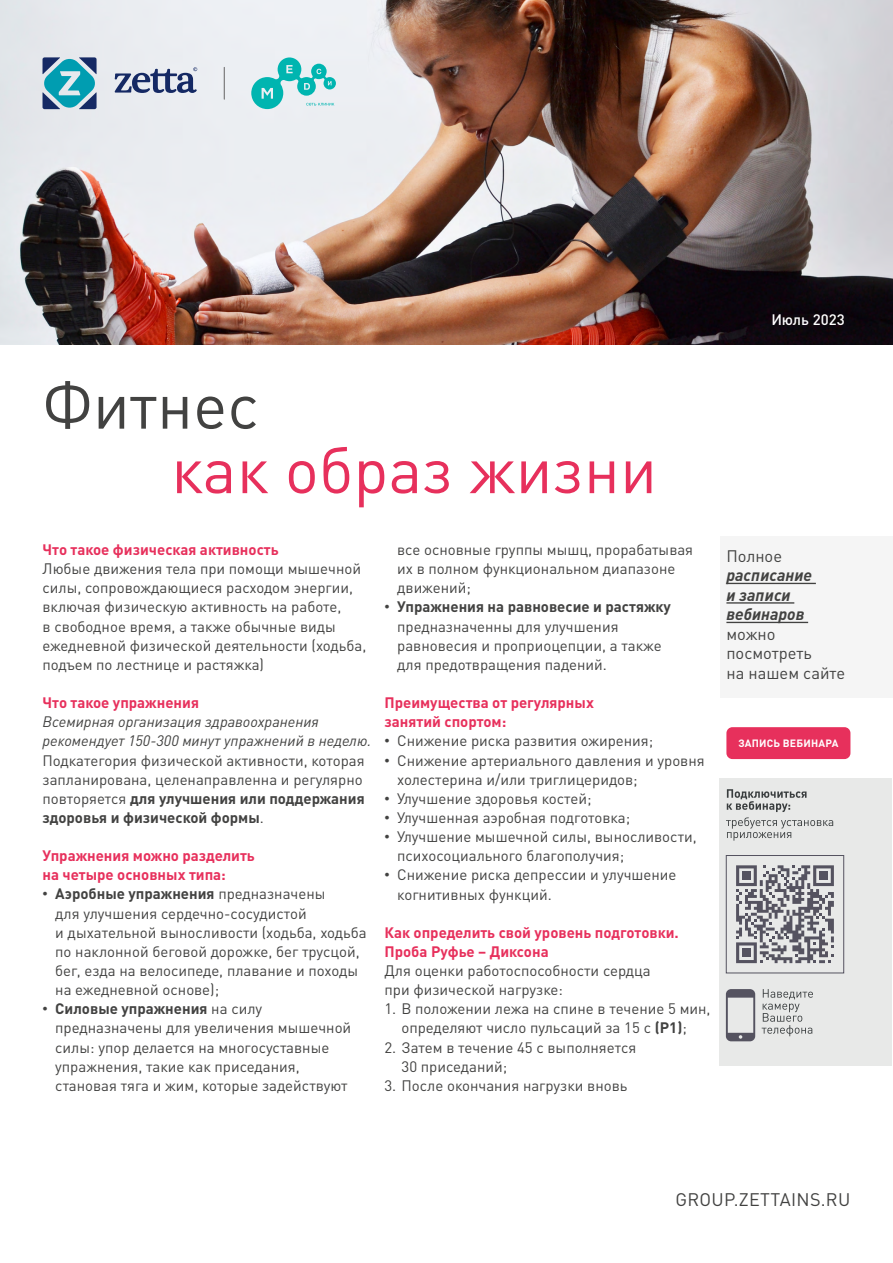
<style>
.page{position:relative;width:893px;height:1263px;background:#fff}
.page>*{position:absolute;margin:0;border:0;box-sizing:border-box;transform-origin:0 0}
.t1{font:64.5px "DIN Pro";color:#e7305c}
.t2{font:64.5px "DIN Pro";color:#424241}
.t3{font:18px "DIN Pro";letter-spacing:.02em;color:#424241}
.t4{font:16.5px/19.5px "DIN Pro";color:#424241}
.t5{font:italic 700 16.5px/19.5px "DIN Pro";color:#424241}
.t6{font:15px/19.2px "DIN Pro";color:#424241}
.t7{font:700 15px/19.2px "DIN Pro";color:#e7305c}
.t8{font:italic 15px/19.2px "DIN Pro";color:#424241}
.t9{font:500 15px "DIN Pro";color:#fff}
.t10{font:700 10.5px "DIN Pro";letter-spacing:.02em;color:#fff}
.s1{font-weight:700}
.s2{font-family:"Arial"}
</style>
<div class="page">
<img style="left:0;top:0;width:893px;height:344px">
<div style="left:720px;top:536px;width:173px;height:161px;background:#f5f5f5"></div>
<hr style="left:726px;top:583px;width:90px;height:1px;background:#424241">
<hr style="left:726px;top:602px;width:68px;height:2px;background:#424241">
<hr style="left:726px;top:622px;width:82px;height:1px;background:#424241">
<hr style="left:224px;top:67px;width:1px;height:32px;background:#646363">
<svg style="left:251px;top:57px;width:85px;height:52px;background:#8ed8d8"></svg>
<svg style="left:115px;top:67px;width:82px;height:26px;background:#929cb6"></svg>
<svg style="left:43px;top:57px;width:54px;height:52px;background:#4d9cb3"></svg>
<div style="left:726px;top:727px;width:124px;height:32px;background:#e7305c;border-radius:6px"></div>
<div style="left:719px;top:778px;width:173px;height:287px;background:#e8e9e8"></div>
<div style="left:726px;top:855px;width:118px;height:118px;border:1px solid #555360"></div>
<svg style="left:726px;top:789px;width:107px;height:52px"></svg>
<svg style="left:762px;top:989px;width:51px;height:47px"></svg>
<svg style="left:726px;top:989px;width:29px;height:52px"></svg>
<svg style="left:736px;top:865px;width:98px;height:98px"></svg>
<div style="left:742px;top:871px;width:9px;height:9px;background:#555360"></div>
<div style="left:819px;top:871px;width:9px;height:9px;background:#555360"></div>
<div style="left:742px;top:948px;width:9px;height:9px;background:#555360"></div>
<p class="t9" style="left:771px;top:308px;width:75px">Июль 2023</p>
<h1 class="t2" style="left:43px;top:355px;width:218px">Фитнес</h1>
<h1 class="t1" style="left:171px;top:419px;width:488px">как образ жизни</h1>
<p class="t7" style="left:43px;top:538px;width:238px">Что такое физическая активность</p>
<p class="t6" style="left:43px;top:558px;width:325px">Любые движения тела при помощи мышечной силы, сопровождающиеся расходом энергии, включая физическую активность на работе,<br>в свободное время, а также обычные виды ежедневной физической деятельности (ходьба, подъем по лестнице и растяжка)</p>
<p class="t7" style="left:43px;top:691px;width:158px">Что такое упражнения</p>
<p class="t8" style="left:43px;top:711px;width:330px">Всемирная организация здравоохранения рекомендует 150-300 минут упражнений в неделю.</p>
<p class="t6" style="left:43px;top:749px;width:324px">Подкатегория физической активности, которая запланирована, целенаправленна и регулярно повторяется <span class="s1">для улучшения или поддержания здоровья и физической формы</span>.</p>
<p class="t7" style="left:43px;top:844px;width:214px">Упражнения можно разделить на четыре основных типа:</p>
<p class="t6" style="left:55px;top:883px;width:313px;text-indent:-13px"><span class="s2">•</span> <span class="s1">Аэробные упражнения</span> предназначены<br>для улучшения сердечно-сосудистой<br>и дыхательной выносливости (ходьба, ходьба по наклонной беговой дорожке, бег трусцой, бег, езда на велосипеде, плавание и походы на ежедневной основе);</p>
<p class="t6" style="left:55px;top:998px;width:298px;text-indent:-13px"><span class="s2">•</span> <span class="s1">Силовые упражнения</span> на силу предназначены для увеличения мышечной силы: упор делается на многосуставные упражнения, такие как приседания, становая тяга и жим, которые задействуют</p>
<p class="t6" style="left:397px;top:538px;width:297px">все основные группы мышц, прорабатывая их в полном функциональном диапазоне движений;</p>
<p class="t6" style="left:397px;top:596px;width:275px;text-indent:-13px"><span class="s2">•</span> <span class="s1">Упражнения на равновесие и растяжку </span>предназначенны для улучшения равновесия и проприоцепции, а также для предотвращения падений.</p>
<p class="t7" style="left:384px;top:691px;width:211px">Преимущества от регулярных занятий спортом:</p>
<p class="t6" style="left:384px;top:730px;width:270px"><span class="s2">•</span> Снижение риска развития ожирения;</p>
<p class="t6" style="left:397px;top:749px;width:309px;text-indent:-13px"><span class="s2">•</span> Снижение артериального давления и уровня холестерина и/или триглицеридов;</p>
<p class="t6" style="left:384px;top:787px;width:209px"><span class="s2">•</span> Улучшение здоровья костей;</p>
<p class="t6" style="left:384px;top:806px;width:247px"><span class="s2">•</span> Улучшенная аэробная подготовка;</p>
<p class="t6" style="left:397px;top:825px;width:301px;text-indent:-13px"><span class="s2">•</span> Улучшение мышечной силы, выносливости, психосоциального благополучия;</p>
<p class="t6" style="left:397px;top:864px;width:281px;text-indent:-13px"><span class="s2">•</span> Снижение риска депрессии и улучшение когнитивных функций.</p>
<p class="t7" style="left:384px;top:921px;width:296px">Как определить свой уровень подготовки.<br>Проба Руфье – Диксона</p>
<p class="t6" style="left:384px;top:959px;width:268px">Для оценки работоспособности сердца при физической нагрузке:</p>
<p class="t6" style="left:384px;top:998px;width:328px;text-align:center">1. В положении лежа на спине в течение 5 мин, определяют число пульсаций за 15 с <span class="s1">(Р1)</span>;</p>
<p class="t6" style="left:401px;top:1036px;width:236px;text-indent:-17px">2. Затем в течение 45 с выполняется<br>30 приседаний;</p>
<p class="t6" style="left:384px;top:1074px;width:244px">3. После окончания нагрузки вновь</p>
<p class="t4" style="left:726px;top:544px;width:57px">Полное</p>
<p class="t5" style="left:726px;top:564px;width:87px">расписание и записи вебинаров</p>
<p class="t4" style="left:726px;top:622px;width:120px">можно посмотреть<br>на нашем сайте</p>
<p class="t10" style="left:738px;top:734px;width:102px">ЗАПИСЬ ВЕБИНАРА</p>
<p class="t3" style="left:675px;top:1185px;width:176px">GROUP.ZETTAINS.RU</p>
</div>
